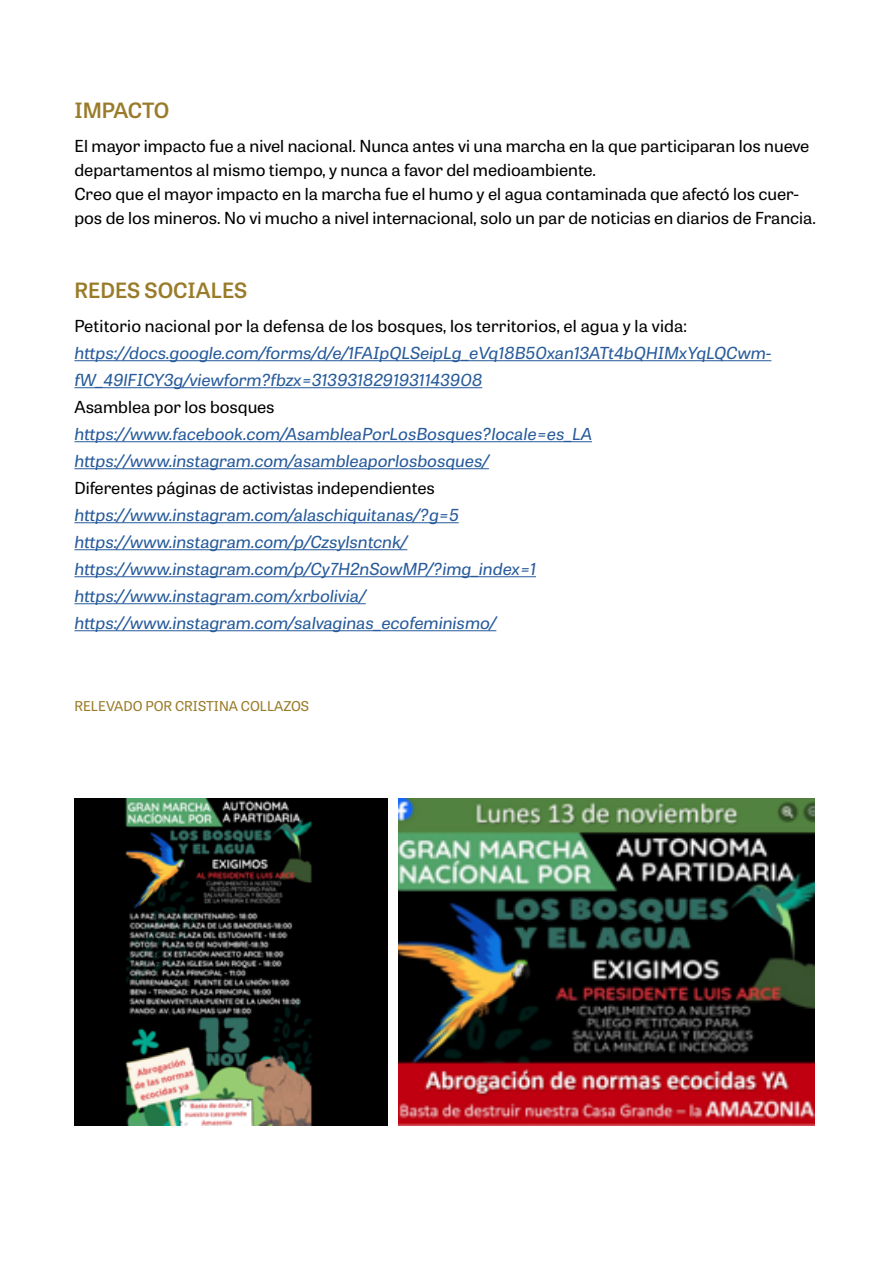
<style>
.page{position:relative;width:893px;height:1263px;background:#fff}
.page>*{position:absolute;margin:0;border:0;box-sizing:border-box;transform-origin:0 0}
.t1{font:600 21px "Tablet Gothic Wide";color:#997b29}
.t2{font:italic 16.5px/27px "Tablet Gothic Wide";color:#275b9b}
.t3{font:16.5px/24px "Tablet Gothic Wide";color:#000}
.t4{font:13.5px "Tablet Gothic Wide";color:#997b29}
</style>
<div class="page">
<hr style="left:74px;top:360px;width:697px;height:1px;background:#275b9b">
<hr style="left:74px;top:387px;width:408px;height:1px;background:#275b9b">
<hr style="left:74px;top:441px;width:518px;height:1px;background:#275b9b">
<hr style="left:74px;top:468px;width:415px;height:1px;background:#275b9b">
<hr style="left:74px;top:522px;width:385px;height:1px;background:#275b9b">
<hr style="left:74px;top:549px;width:333px;height:1px;background:#275b9b">
<hr style="left:74px;top:576px;width:462px;height:1px;background:#275b9b">
<hr style="left:74px;top:603px;width:292px;height:1px;background:#275b9b">
<hr style="left:74px;top:630px;width:422px;height:1px;background:#275b9b">
<img style="left:74px;top:798px;width:314px;height:327px">
<img style="left:399px;top:798px;width:416px;height:327px">
<p class="t1" style="left:74px;top:95px;width:96px">IMPACTO</p>
<p class="t3" style="left:74px;top:133px;width:743px">El mayor impacto fue a nivel nacional. Nunca antes vi una marcha en la que participaran los nueve departamentos al mismo tiempo, y nunca a favor del medioambiente.<br>Creo que el mayor impacto en la marcha fue el humo y el agua contaminada que afectó los cuer&shy;pos de los mineros. No vi mucho a nivel internacional, solo un par de noticias en diarios de Francia.</p>
<p class="t1" style="left:74px;top:276px;width:174px">REDES SOCIALES</p>
<p class="t3" style="left:74px;top:313px;width:614px">Petitorio nacional por la defensa de los bosques, los territorios, el agua y la vida:</p>
<p class="t2" style="left:74px;top:339px;width:698px">https://docs.google.com/forms/d/e/1FAIpQLSeipLg_eVq18B50xan13ATt4bQHIMxYqLQCwm&shy;fW_49lFICY3g/viewform?fbzx=3139318291931143908</p>
<p class="t3" style="left:74px;top:394px;width:202px">Asamblea por los bosques</p>
<p class="t2" style="left:74px;top:420px;width:519px">https://www.facebook.com/AsambleaPorLosBosques?locale=es_LA https://www.instagram.com/asambleaporlosbosques/</p>
<p class="t3" style="left:74px;top:475px;width:362px">Diferentes páginas de activistas independientes</p>
<p class="t2" style="left:74px;top:501px;width:463px">https://www.instagram.com/alaschiquitanas/?g=5 https://www.instagram.com/p/Czsylsntcnk/ https://www.instagram.com/p/Cy7H2nSowMP/?img_index=1 https://www.instagram.com/xrbolivia/ https://www.instagram.com/salvaginas_ecofeminismo/</p>
<p class="t4" style="left:74px;top:696px;width:236px">RELEVADO POR CRISTINA COLLAZOS</p>
</div>
